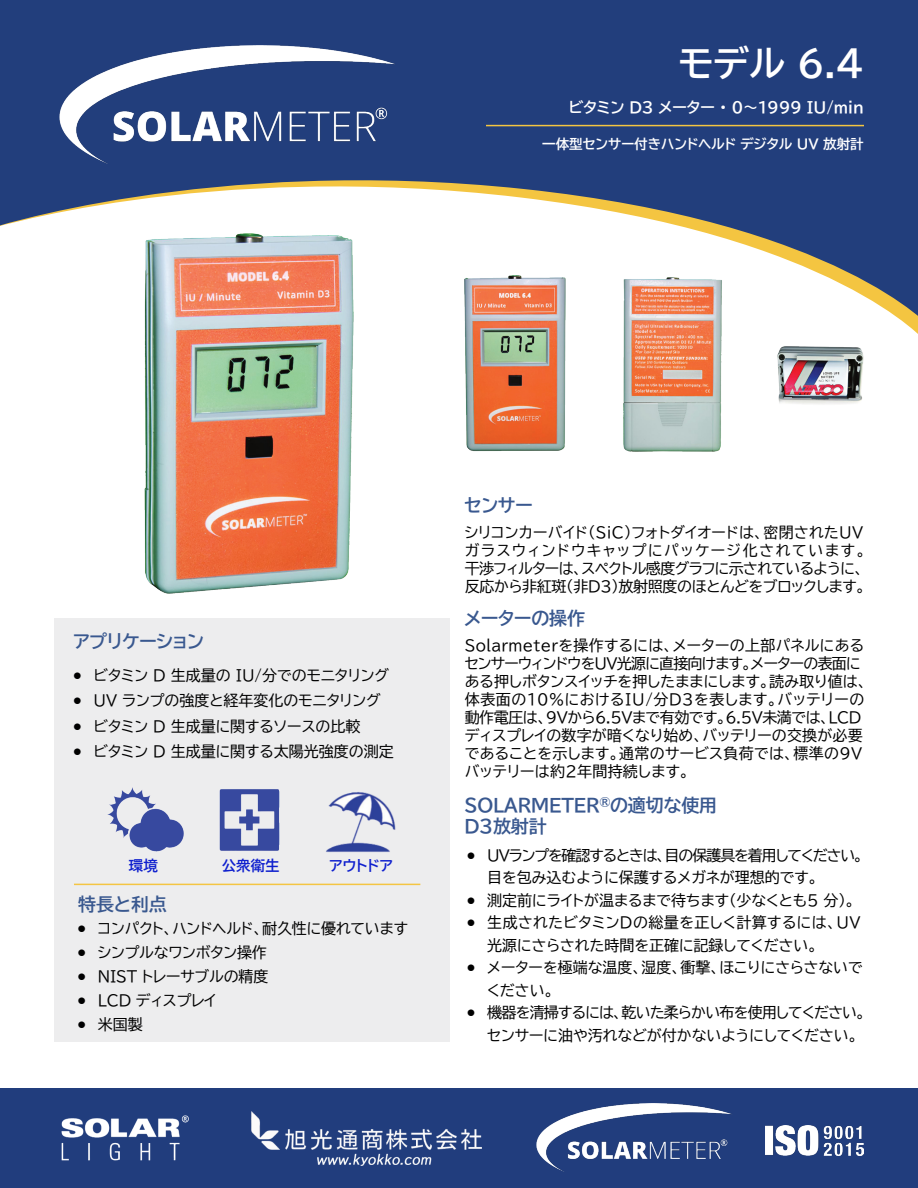
<style>
.page{position:relative;width:918px;height:1188px;background:#fff}
.page>*{position:absolute;margin:0;border:0;box-sizing:border-box;transform-origin:0 0}
.t1{font:36px "BIZ UDP Gothic Bold";color:#fff}
.t2{font:18px/21px "BIZ UDP Gothic Bold";letter-spacing:-.01em;color:#39588f}
.t3{font:15px/18px "BIZ UDP Gothic";color:#000}
.t4{font:15px/18px "BIZ UDP Gothic";letter-spacing:-.02em;color:#000}
.t5{font:15px/22.5px "BIZ UDP Gothic";letter-spacing:-.025em;color:#000}
.t6{font:15px/22.5px "BIZ UDP Gothic";letter-spacing:-.07em;color:#000}
.t7{font:15px/22.5px "BIZ UDP Gothic";letter-spacing:.03em;color:#000}
.t8{font:15px "BIZ UDP Gothic Bold";color:#fff}
.t9{font:14.4px "BIZ UDP Gothic Bold";color:#0f20ce}
.t10{font:13.5px "BIZ UDP Gothic Bold";color:#fff}
.s1{font-size:30px}
</style>
<div class="page">
<div style="left:54px;top:619px;width:396px;height:423px;background:#ededee"></div>
<svg style="left:0;top:0;width:918px;height:328px;fill:#223e7c"></svg>
<hr style="left:486px;top:125px;width:378px;height:1px;background:#f4c541">
<img style="left:60px;top:46px;width:335px;height:117px">
<div style="left:0;top:1089px;width:918px;height:99px;background:#213d7d"></div>
<hr style="left:74px;top:884px;width:346px;height:1px;background:#f4c543">
<img style="left:537px;top:1103px;width:194px;height:68px">
<img style="left:765px;top:1125px;width:98px;height:31px">
<img style="left:61px;top:1115px;width:128px;height:46px">
<img style="left:252px;top:1112px;width:229px;height:54px">
<img style="left:107px;top:788px;width:172px;height:63px">
<img style="left:326px;top:792px;width:70px;height:60px">
<img style="left:145px;top:233px;width:208px;height:361px">
<img style="left:465px;top:276px;width:399px;height:176px">
<h1 class="t1" style="left:679px;top:46px;width:187px">モデル 6.4</h1>
<p class="t8" style="left:569px;top:100px;width:296px">ビタミン D3 メーター • 0～1999 IU/min</p>
<p class="t10" style="left:542px;top:137px;width:323px">一体型センサー付きハンドヘルドデジタル UV 放射計</p>
<p class="t2" style="left:73px;top:631px;width:132px">アプリケーション</p>
<p class="t3" style="left:71px;top:666px;width:319px"><span class="s1">•</span> ビタミン D 生成量の IU/分でのモニタリング</p>
<p class="t3" style="left:71px;top:691px;width:311px"><span class="s1">•</span> UV ランプの強度と経年変化のモニタリング</p>
<p class="t3" style="left:71px;top:717px;width:291px"><span class="s1">•</span> ビタミン D 生成量に関するソースの比較</p>
<p class="t3" style="left:71px;top:742px;width:324px"><span class="s1">•</span> ビタミン D 生成量に関する太陽光強度の測定</p>
<p class="t9" style="left:129px;top:858px;width:30px">環境</p>
<p class="t9" style="left:222px;top:858px;width:59px">公衆衛生</p>
<p class="t9" style="left:330px;top:858px;width:65px">アウトドア</p>
<p class="t2" style="left:78px;top:893px;width:90px">特長と利点</p>
<p class="t3" style="left:75px;top:920px;width:334px"><span class="s1">•</span> コンパクト、ハンドヘルド、耐久性に優れています</p>
<p class="t3" style="left:75px;top:944px;width:193px"><span class="s1">•</span> シンプルなワンボタン操作</p>
<p class="t3" style="left:75px;top:968px;width:194px"><span class="s1">•</span> NIST トレーサブルの精度</p>
<p class="t3" style="left:75px;top:992px;width:142px"><span class="s1">•</span> LCD ディスプレイ</p>
<p class="t3" style="left:75px;top:1016px;width:69px"><span class="s1">•</span> 米国製</p>
<p class="t2" style="left:464px;top:495px;width:70px">センサー</p>
<p class="t4" style="left:465px;top:524px;width:402px">シリコンカーバイド(SiC)フォトダイオードは、密閉されたUVガラスウィンドウキャップにパッケージ化されています。干渉フィルターは、スペクトル感度グラフに示されているように、反応から非紅斑(非D3)放射照度のほとんどをブロックします。</p>
<p class="t2" style="left:464px;top:608px;width:122px">メーターの操作</p>
<p class="t3" style="left:465px;top:637px;width:404px">Solarmeterを操作するには、メーターの上部パネルにあるセンサーウィンドウをUV光源に直接向けます。メーターの表面にある押しボタンスイッチを押したままにします。読み取り値は、体表面の10%におけるIU/分D3を表します。バッテリーの動作電圧は、9Vから6.5Vまで有効です。6.5V未満では、LCDディスプレイの数字が暗くなり始め、バッテリーの交換が必要であることを示します。通常のサービス負荷では、標準の9Vバッテリーは約2年間持続します。</p>
<p class="t2" style="left:464px;top:795px;width:254px">SOLARMETER<sup>®</sup>の適切な使用<br>D3放射計</p>
<p class="t6" style="left:487px;top:844px;width:378px;text-indent:-22px"><span class="s1">•</span> UVランプを確認するときは、目の保護具を着用してください。目を包み込むように保護するメガネが理想的です。</p>
<p class="t3" style="left:465px;top:891px;width:392px"><span class="s1">•</span> 測定前にライトが温まるまで待ちます(少なくとも5 分)。</p>
<p class="t7" style="left:487px;top:911px;width:375px;text-indent:-22px"><span class="s1">•</span> 生成されたビタミンDの総量を正しく計算するには、UV光源にさらされた時間を正確に記録してください。</p>
<p class="t3" style="left:487px;top:956px;width:377px;line-height:22.5px;text-indent:-22px"><span class="s1">•</span> メーターを極端な温度、湿度、衝撃、ほこりにさらさないでください。</p>
<p class="t5" style="left:487px;top:1001px;width:380px;text-indent:-22px"><span class="s1">•</span> 機器を清掃するには、乾いた柔らかい布を使用してください。センサーに油や汚れなどが付かないようにしてください。</p>
</div>
